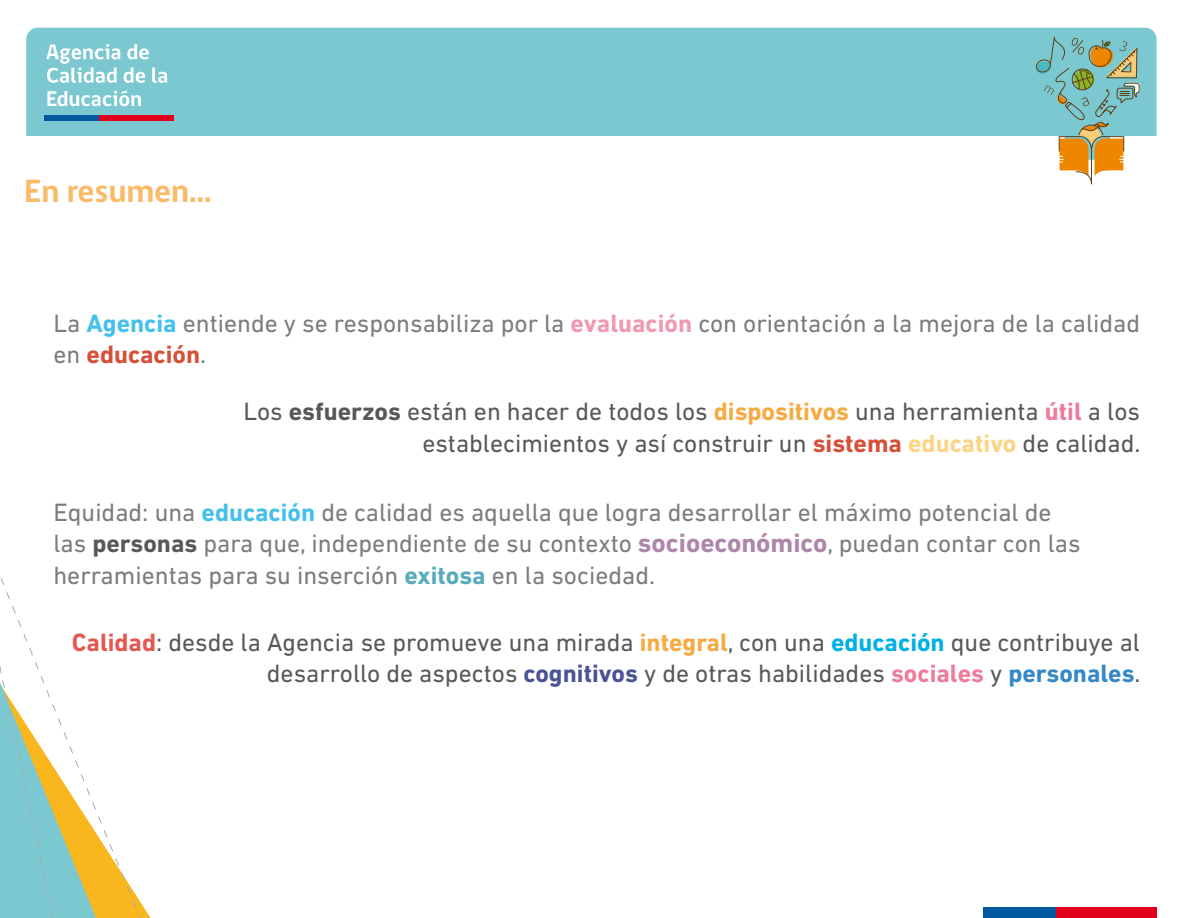
<style>
.page{position:relative;width:1188px;height:918px;background:#fff}
.page>*{position:absolute;margin:0;border:0;box-sizing:border-box;transform-origin:0 0}
.t1{font:700 33px "gob CL";color:#f9bb67}
.t2{font:25.5px/31.5px "DIN Next LT Pro";color:#7b7c7e}
.t3{font:25.5px/31.5px "DIN Next LT Pro";color:#58585a;text-align:right}
.s1{font-weight:700;color:#45c0eb}
.s2{font-weight:700;color:#f099af}
.s3{font-weight:700;color:#d65038}
.s4{font-weight:700}
.s5{font-weight:700;color:#f6aa42}
.s6{font-weight:700;color:#ec7d9b}
.s7{font-weight:700;color:#fdd484}
.s8{font-weight:700;color:#58585a}
.s9{font-weight:700;font-size:27px;color:#ad87aa}
.s10{font-weight:700;color:#58abbd}
.s11{font-weight:700;color:#e25952}
.s12{font-weight:700;color:#00b0e6}
.s13{font-weight:700;color:#4b5394}
.s14{font-weight:700;color:#3389c5}
</style>
<div class="page">
<div style="left:26px;top:28px;width:1131px;height:108px;background:#7cc8d0"></div>
<div style="left:983px;top:908px;width:73px;height:10px;background:#0058a1"></div>
<div style="left:1056px;top:908px;width:101px;height:10px;background:#e2001a"></div>
<svg style="left:64px;top:732px;width:87px;height:186px"></svg>
<svg style="left:0;top:578px;width:64px;height:340px"></svg>
<svg style="left:46px;top:44px;width:121px;height:39px"></svg>
<svg style="left:47px;top:90px;width:94px;height:16px"></svg>
<div style="left:44px;top:116px;width:55px;height:5px;background:#0058a1"></div>
<div style="left:99px;top:116px;width:75px;height:5px;background:#e2001a"></div>
<svg style="left:1035px;top:36px;width:105px;height:149px"></svg>
<p class="t1" style="left:24px;top:168px;width:189px">En resumen…</p>
<p class="t2" style="left:53px;top:307px;width:1088px">La <span class="s1">Agencia</span> entiende y se responsabiliza por la <span class="s2">evaluación</span> con orientación a la mejora de la calidad en <span class="s3">educación</span>.</p>
<p class="t3" style="left:243px;top:396px;width:899px">Los <span class="s4">esfuerzos</span> están en hacer de todos los <span class="s5">dispositivos</span> una herramienta <span class="s6">útil</span> a los establecimientos y así construir un <span class="s3">sistema</span> <span class="s7">educativo</span> de calidad.</p>
<p class="t2" style="left:53px;top:496px;width:1029px">Equidad: una <span class="s1">educación</span> de calidad es aquella que logra desarrollar el máximo potencial de las <span class="s8">personas</span> para que, independiente de su contexto <span class="s9">socioeconómico</span>, puedan contar con las herramientas para su inserción <span class="s10">exitosa</span> en la sociedad.</p>
<p class="t3" style="left:72px;top:626px;width:1070px"><span class="s11">Calidad</span>: desde la Agencia se promueve una mirada <span class="s5">integral</span>, con una <span class="s12">educación</span> que contribuye al desarrollo de aspectos <span class="s13">cognitivos</span> y de otras habilidades <span class="s6">sociales</span> y <span class="s14">personales</span>.</p>
</div>
